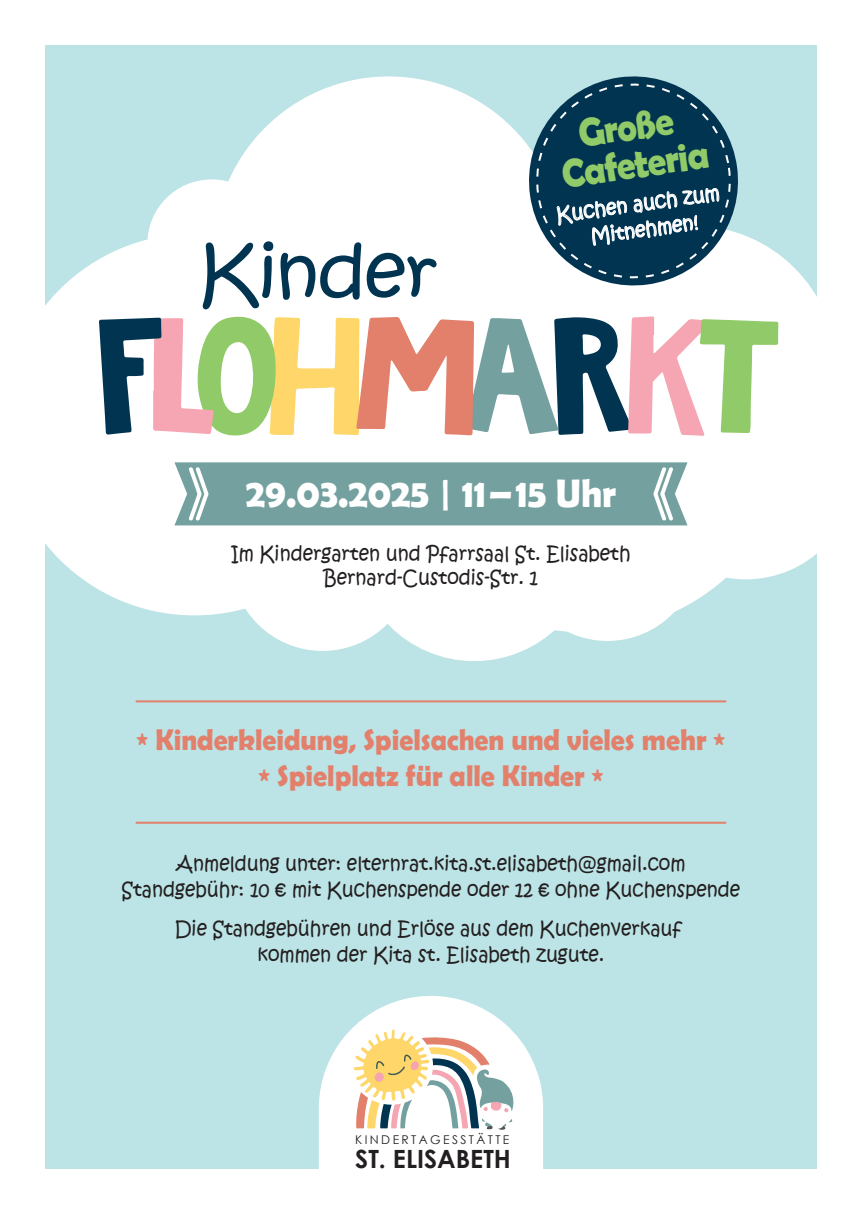
<style>
.page{position:relative;width:862px;height:1214px;background:#fff}
.page>*{position:absolute;margin:0;border:0;box-sizing:border-box;transform-origin:0 0}
.t1{font:71.8px "Kristen ITC";letter-spacing:-.025em;color:#013451;scale:1.04 1}
.t2{font:700 40px "Berlin Sans FB Demi";color:#fff;scale:.93 1}
.t3{font:700 40px/38px "Berlin Sans FB Demi";color:#91ca68;text-align:center;scale:.93 1}
.t4{font:700 30px/36px "Berlin Sans FB Demi";color:#e2806c;text-align:center;scale:.93 1}
.t5{font:700 25.2px "Century Gothic";color:#231f20}
.t6{font:20px/26px "Kristen ITC";color:#231f20;text-align:center;scale:.93 1}
.t7{font:20px/26px "Kristen ITC";color:#fff;text-align:center;scale:.93 1}
.t8{font:12px "Century Gothic";letter-spacing:.2em;color:#231f20}
</style>
<div class="page">
<div style="left:45px;top:45px;width:771px;height:1123px;background:#bce3e5"></div>
<div style="left:4px;top:233px;width:381px;height:382px;background:#fff;border-radius:50%"></div>
<div style="left:147px;top:179px;width:129px;height:129px;background:#fff;border-radius:50%"></div>
<div style="left:231px;top:467px;width:183px;height:184px;background:#fff;border-radius:50%"></div>
<div style="left:516px;top:457px;width:183px;height:184px;background:#fff;border-radius:50%"></div>
<div style="left:634px;top:356px;width:223px;height:223px;background:#fff;border-radius:50%"></div>
<div style="left:354px;top:421px;width:240px;height:240px;background:#fff;border-radius:50%"></div>
<div style="left:548px;top:225px;width:289px;height:289px;background:#fff;border-radius:50%"></div>
<div style="left:214px;top:76px;width:349px;height:350px;background:#fff;border-radius:50%"></div>
<svg style="left:99px;top:314px;width:679px;height:123px"></svg>
<svg style="left:319px;top:995px;width:224px;height:173px;fill:#fff"></svg>
<svg style="left:354px;top:1029px;width:165px;height:101px;background:#e3d9c3"></svg>
<svg style="left:528px;top:76px;width:208px;height:210px"></svg>
<svg style="left:557px;top:188px;width:162px;height:58px;background:#29536c"></svg>
<svg style="left:174px;top:462px;width:513px;height:63px;background:#7ca6a4"></svg>
<hr style="left:136px;top:700px;width:590px;height:2px;background:#e2806c">
<hr style="left:136px;top:821px;width:590px;height:2px;background:#e2806c">
<h1 class="t1" style="left:198px;top:225px;width:231px">Kinder</h1>
<h2 class="t3" style="left:554px;top:117px;width:161px;rotate:-8deg">Große<br>Cafeteria</h2>
<p class="t7" style="left:555px;top:203px;width:178px;rotate:-8deg">Kuchen auch zum<br>Mitnehmen!</p>
<h2 class="t2" style="left:246px;top:469px;width:400px">29.03.2025 | 11–15 Uhr</h2>
<p class="t6" style="left:231px;top:542px;width:431px;line-height:24px">Im Kindergarten und Pfarrsaal St. Elisabeth<br>Bernard-Custodis-Str. 1</p>
<h3 class="t4" style="left:137px;top:721px;width:634px">* Kinderkleidung, Spielsachen und vieles mehr * * Spielplatz für alle Kinder *</h3>
<p class="t6" style="left:122px;top:851px;width:667px">Anmeldung unter: elternrat.kita.st.elisabeth@gmail.com<br>Standgebühr: 10 € mit Kuchenspende oder 12 € ohne Kuchenspende</p>
<p class="t6" style="left:175px;top:915px;width:546px">Die Standgebühren und Erlöse aus dem Kuchenverkauf kommen der Kita st. Elisabeth zugute.</p>
<p class="t8" style="left:355px;top:1130px;width:156px">KINDERTAGESSTÄTTE</p>
<p class="t5" style="left:355px;top:1139px;width:157px">ST. ELISABETH</p>
</div>
